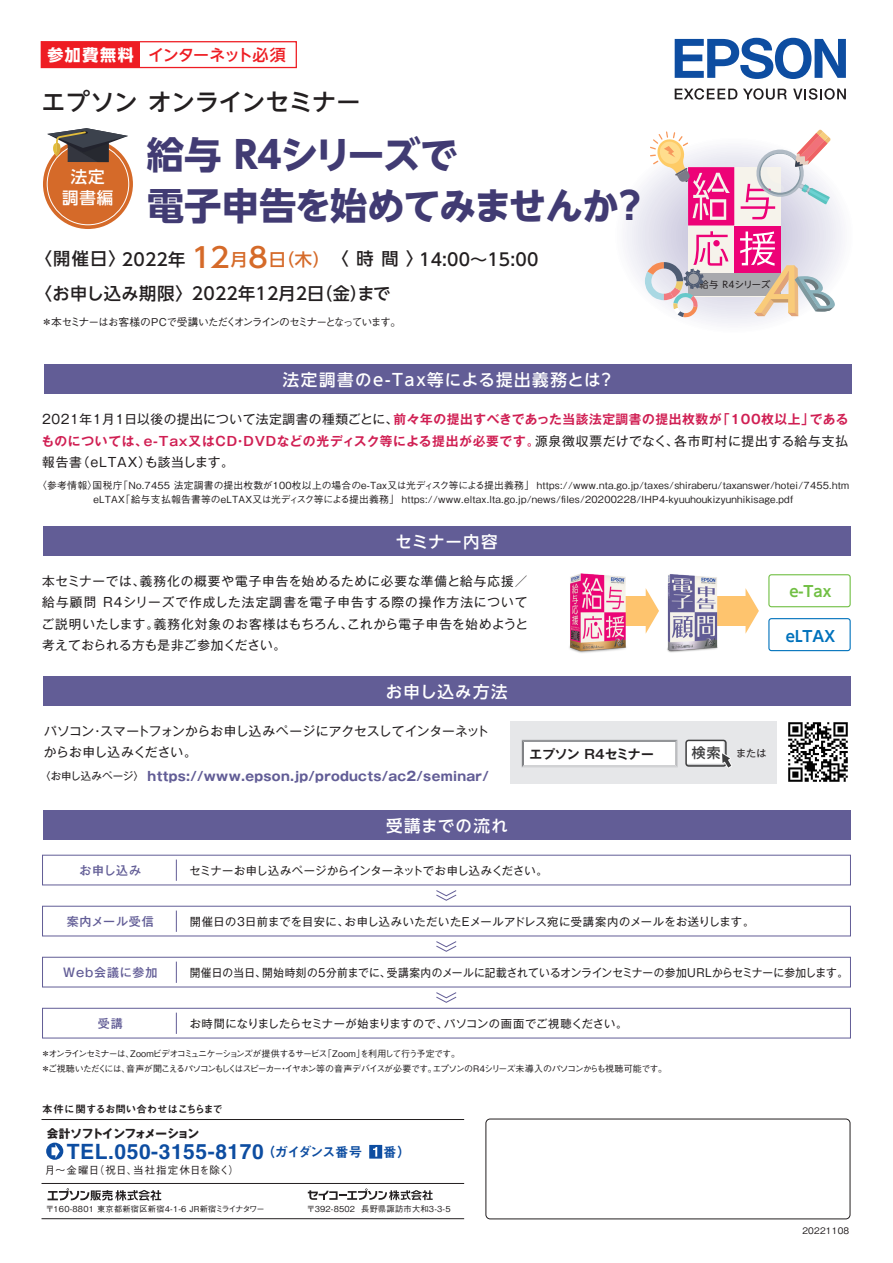
<style>
.page{position:relative;width:893px;height:1263px;background:#fff}
.page>*{position:absolute;margin:0;border:0;box-sizing:border-box;transform-origin:0 0}
.t1{font:700 37.35px/51px "UD Shin Go NT Pro";letter-spacing:-.03em;color:#413b73}
.t2{font:500 24px "UD Shin Go NT Pro";letter-spacing:-.02em;color:#231f20}
.t3{font:700 21px "Helvetica";letter-spacing:.025em;color:#0d4da1}
.t4{font:500 17.25px/33.5px "UD Shin Go NT Pro";letter-spacing:.01em;color:#231f20}
.t5{font:500 16.5px/21px "UD Shin Go NT Pro";letter-spacing:.08em;color:#fff;text-align:center}
.t6{font:500 16.5px "UD Shin Go NT Pro";letter-spacing:.1em;color:#fff}
.t7{font:500 16.05px "UD Shin Go NT Pro";letter-spacing:-.05em;color:#ee1d23}
.t8{font:700 15px "UD Shin Go NT Pro De";color:#71bf44}
.t9{font:700 15px "UD Shin Go NT Pro De";color:#0072bc}
.t10{font:500 13.8px "UD Shin Go NT Pro";color:#3e3e3f}
.t11{font:13.5px "Midashi Go Pro MB31";letter-spacing:-.085em;color:#0d4da1}
.t12{font:12.75px/21.3px "Gothic MB101 Pro";letter-spacing:.02em;color:#231f20;text-align:justify}
.t13{font:700 12.75px/21.3px "Gothic MB101 Pro De";letter-spacing:.045em;color:#d01f53}
.t14{font:12.75px/21.3px "Gothic MB101 Pro";color:#231f20}
.t15{font:700 12.75px "Gothic MB101 Pro";letter-spacing:.025em;color:#625d96}
.t16{font:12.75px "Gothic MB101 Pro";letter-spacing:.055em;color:#231f20}
.t17{font:700 12.75px "Gothic MB101 Pro De";letter-spacing:-.01em;color:#231f20}
.t18{font:500 12px "Gothic MB101 Pro";letter-spacing:.075em;color:#625d96}
.t19{font:700 11.7px "Gothic MB101 Pro";letter-spacing:-.06em;color:#231f20}
.t20{font:11.25px "Gothic MB101 Pro";letter-spacing:.025em;color:#231f20}
.t21{font:11.25px "Gothic MB101 Pro";letter-spacing:.025em;color:#231f20;scale:.95 1}
.t22{font:11.25px "Gothic MB101 Pro";color:#231f20}
.t23{font:500 10.8px "Gothic BBB Pro";letter-spacing:-.115em;color:#231f20}
.t24{font:500 10.5px "Gothic BBB Pro";letter-spacing:.015em;color:#231f20}
.t25{font:10.5px "Midashi Go Pro MB31";letter-spacing:-.01em;color:#231f20}
.t26{font:10.5px "Gothic MB101 Pro";color:#231f20}
.t27{font:10.05px "Gothic MB101 Pro";color:#231f20}
.t28{font:500 9.75px/14px "Gothic BBB Pro";letter-spacing:.025em;color:#231f20;text-align:center}
.t29{font:9.15px "UD Shin Go NT Pro";letter-spacing:.005em;color:#231f20}
.t30{font:500 9px/14.9px "Gothic BBB Pro";letter-spacing:-.1em;color:#231f20}
.t31{font:500 9px "Gothic BBB Pro";letter-spacing:.025em;color:#231f20}
.t32{font:500 8.25px "Gothic BBB Pro";letter-spacing:.025em;color:#231f20}
.s1{font-weight:700;color:#fff}
.s2{font-size:27.6px;color:#d56a29}
.s3{color:#d56a29}
.s4{font-family:"Gothic MB101 Pro";font-weight:400;color:#231f20}
</style>
<div class="page">
<div style="left:43px;top:526px;width:807px;height:30px;background:#625d96"></div>
<div style="left:44px;top:364px;width:808px;height:30px;background:#625d96"></div>
<div style="left:43px;top:676px;width:807px;height:30px;background:#625d96"></div>
<div style="left:43px;top:810px;width:807px;height:30px;background:#625d96"></div>
<div style="left:768px;top:574px;width:83px;height:33px;border:1px solid #71bf44;border-radius:3px"></div>
<div style="left:768px;top:618px;width:83px;height:33px;border:1px solid #0072bc;border-radius:3px"></div>
<div style="left:610px;top:596px;width:38px;height:30px;background:#fec46e"></div>
<div style="left:710px;top:596px;width:38px;height:30px;background:#fec46e"></div>
<svg style="left:745px;top:588px;width:14px;height:46px"></svg>
<svg style="left:627px;top:147px;width:215px;height:176px"></svg>
<div style="left:688px;top:167px;width:92px;height:129px;background:#f6f3eb"></div>
<div style="left:734px;top:226px;width:46px;height:47px;background:#ed0277"></div>
<div style="left:688px;top:167px;width:46px;height:58px;background:#ed0277"></div>
<div style="left:688px;top:273px;width:92px;height:23px;background:#a8a9ad"></div>
<div style="left:41px;top:41px;width:256px;height:27px;background:#fff;border:1px solid #ee1d23"></div>
<svg style="left:675px;top:88px;width:62px;height:12px"></svg>
<svg style="left:743px;top:88px;width:44px;height:12px"></svg>
<svg style="left:793px;top:88px;width:53px;height:12px"></svg>
<svg style="left:675px;top:38px;width:171px;height:41px"></svg>
<div style="left:41px;top:42px;width:98px;height:26px;background:#ee1d23"></div>
<div style="left:42px;top:957px;width:809px;height:30px;border:1px solid #625d96"></div>
<svg style="left:176px;top:961px;width:1px;height:22px"></svg>
<div style="left:42px;top:1008px;width:809px;height:30px;border:1px solid #625d96"></div>
<svg style="left:176px;top:1013px;width:1px;height:21px"></svg>
<div style="left:42px;top:906px;width:809px;height:30px;border:1px solid #625d96"></div>
<svg style="left:176px;top:910px;width:1px;height:22px"></svg>
<div style="left:42px;top:855px;width:809px;height:30px;border:1px solid #625d96"></div>
<svg style="left:176px;top:859px;width:1px;height:22px"></svg>
<svg style="left:436px;top:890px;width:21px;height:11px"></svg>
<svg style="left:436px;top:941px;width:21px;height:11px"></svg>
<svg style="left:436px;top:992px;width:21px;height:11px"></svg>
<svg style="left:46px;top:1142px;width:17px;height:18px"></svg>
<svg style="left:52px;top:1144px;width:8px;height:14px"></svg>
<div style="left:486px;top:1119px;width:364px;height:100px;border:1px solid #231f20;border-radius:4px"></div>
<svg style="left:48px;top:1188px;width:113px;height:12px"></svg>
<svg style="left:308px;top:1188px;width:125px;height:12px"></svg>
<hr style="left:42px;top:1119px;width:422px;height:1px;background:#231f20">
<hr style="left:42px;top:1218px;width:422px;height:1px;background:#231f20">
<hr style="left:42px;top:1183px;width:422px;height:1px;background:#231f20">
<div style="left:369px;top:1145px;width:13px;height:13px;background:#0d4da1"></div>
<svg style="left:373px;top:1147px;width:4px;height:9px"></svg>
<img style="left:645px;top:574px;width:73px;height:79px">
<img style="left:569px;top:573px;width:57px;height:80px">
<div style="left:510px;top:721px;width:266px;height:62px;background:#e6e7e9"></div>
<img style="left:788px;top:722px;width:60px;height:60px">
<svg style="left:522px;top:740px;width:155px;height:27px"></svg>
<div style="left:524px;top:742px;width:151px;height:23px;background:#fff"></div>
<div style="left:685px;top:740px;width:42px;height:27px;border:2px solid #3e3e3f;border-radius:3px"></div>
<svg style="left:686px;top:740px;width:46px;height:28px"></svg>
<div style="left:43px;top:139px;width:90px;height:90px;background:#d56a29;border-radius:50%"></div>
<svg style="left:47px;top:128px;width:81px;height:34px"></svg>
<svg style="left:645px;top:231px;width:83px;height:86px"></svg>
<svg style="left:650px;top:131px;width:80px;height:89px"></svg>
<svg style="left:740px;top:231px;width:95px;height:85px"></svg>
<svg style="left:741px;top:129px;width:90px;height:90px"></svg>
<h3 class="t7" style="left:47px;top:42px;width:240px"><span class="s1">参加費無料</span> インターネット必須</h3>
<h2 class="t2" style="left:41px;top:82px;width:321px">エプソン オンラインセミナー</h2>
<h3 class="t5" style="left:62px;top:166px;width:53px">法定調書編</h3>
<h1 class="t1" style="left:147px;top:128px;width:503px">給与 R4シリーズで<br>電子申告を始めてみませんか？</h1>
<h3 class="t4" style="left:35px;top:242px;width:505px">〈開催日〉2022年 <span class="s2">12</span><span class="s3">月</span><span class="s2">8</span><span class="s3">日（木）</span>〈時間〉14:00～15:00〈お申し込み期限〉2022年12月2日（金）まで</h3>
<p class="t23" style="left:41px;top:313px;width:361px">＊本セミナーはお客様のPCで受講いただくオンラインのセミナーとなっています。</p>
<p class="t29" style="left:699px;top:278px;width:72px">給与 R4シリーズ</p>
<h3 class="t6" style="left:283px;top:367px;width:333px">法定調書のe-Tax等による提出義務とは？</h3>
<h3 class="t13" style="left:42px;top:407px;width:808px"><span class="s4">2021年１月１日以後の提出について法定調書の種類ごとに、</span>前々年の提出すべきであった当該法定調書の提出枚数が「100枚以上」であるものについては、e-Tax又はCD・DVDなどの光ディスク等による提出が必要です。<span class="s4">源泉徴収票だけでなく、各市町村に提出する給与支払</span></h3>
<h3 class="t16" style="left:42px;top:451px;width:193px">報告書（eLTAX）も該当します。</h3>
<p class="t28" style="left:37px;top:477px;width:814px">〈参考情報〉国税庁「No.7455 法定調書の提出枚数が100枚以上の場合のe-Tax又は光ディスク等による提出義務」 https://www.nta.go.jp/taxes/shiraberu/taxanswer/hotei/7455.htm eLTAX「給与支払報告書等のeLTAX又は光ディスク等による提出義務」 https://www.eltax.lta.go.jp/news/files/20200228/IHP4-kyuuhoukizyunhikisage.pdf</p>
<h3 class="t5" style="left:395px;top:531px;width:104px">セミナー内容</h3>
<h3 class="t12" style="left:41px;top:569px;width:488px">本セミナーでは、義務化の概要や電子申告を始めるために必要な準備と給与応援／給与顧問 R4シリーズで作成した法定調書を電子申告する際の操作方法についてご説明いたします。義務化対象のお客様はもちろん、これから電子申告を始めようと考えておられる方も是非ご参加ください。</h3>
<h3 class="t5" style="left:386px;top:681px;width:124px">お申し込み方法</h3>
<h3 class="t14" style="left:44px;top:718px;width:447px">パソコン・スマートフォンからお申し込みページにアクセスしてインターネットからお申し込みください。</h3>
<p class="t26" style="left:40px;top:768px;width:106px">〈お申し込みページ〉</p>
<h3 class="t15" style="left:148px;top:765px;width:343px">https://www.epson.jp/products/ac2/seminar/</h3>
<h3 class="t5" style="left:386px;top:815px;width:123px">受講までの流れ</h3>
<h3 class="t10" style="left:692px;top:742px;width:30px">検索</h3>
<h3 class="t17" style="left:529px;top:743px;width:126px">エプソン R4セミナー</h3>
<p class="t27" style="left:736px;top:745px;width:32px">または</p>
<p class="t18" style="left:80px;top:860px;width:63px">お申し込み</p>
<p class="t22" style="left:189px;top:861px;width:360px">セミナーお申し込みページからインターネットでお申し込みください。</p>
<p class="t18" style="left:67px;top:911px;width:89px">案内メール受信</p>
<p class="t20" style="left:190px;top:912px;width:566px">開催日の3日前までを目安に、お申し込みいただいたEメールアドレス宛に受講案内のメールをお送りします。</p>
<h3 class="t8" style="left:789px;top:579px;width:44px">e-Tax</h3>
<h3 class="t9" style="left:786px;top:624px;width:51px">eLTAX</h3>
<p class="t18" style="left:63px;top:962px;width:96px">Web会議に参加</p>
<p class="t21" style="left:190px;top:963px;width:694px">開催日の当日、開始時刻の5分前までに、受講案内のメールに記載されているオンラインセミナーの参加URLからセミナーに参加します。</p>
<p class="t18" style="left:98px;top:1013px;width:26px">受講</p>
<p class="t20" style="left:190px;top:1014px;width:439px">お時間になりましたらセミナーが始まりますので、パソコンの画面でご視聴ください。</p>
<p class="t30" style="left:41px;top:1045px;width:628px">＊オンラインセミナーは、Zoomビデオコミュニケーションズが提供するサービス「Zoom」を利用して行う予定です。<br>＊ご視聴いただくには、音声が聞こえるパソコンもしくはスピーカー・イヤホン等の音声デバイスが必要です。エプソンのR4シリーズ未導入のパソコンからも視聴可能です。</p>
<p class="t25" style="left:42px;top:1100px;width:182px">本件に関するお問い合わせはこちらまで</p>
<p class="t19" style="left:47px;top:1123px;width:154px">会計ソフトインフォメーション</p>
<h3 class="t3" style="left:67px;top:1139px;width:198px">TEL.050-3155-8170</h3>
<p class="t24" style="left:45px;top:1161px;width:196px">月～金曜日（祝日、当社指定休日を除く）</p>
<h3 class="t11" style="left:262px;top:1141px;width:102px">（ガイダンス番号</h3>
<h3 class="t11" style="left:383px;top:1141px;width:29px">番）</h3>
<p class="t32" style="left:46px;top:1202px;width:221px">〒160-8801 東京都新宿区新宿4-1-6 JR新宿ミライナタワー</p>
<p class="t32" style="left:307px;top:1202px;width:145px">〒392-8502 長野県諏訪市大和3-3-5</p>
<p class="t31" style="left:802px;top:1223px;width:48px">20221108</p>
</div>
